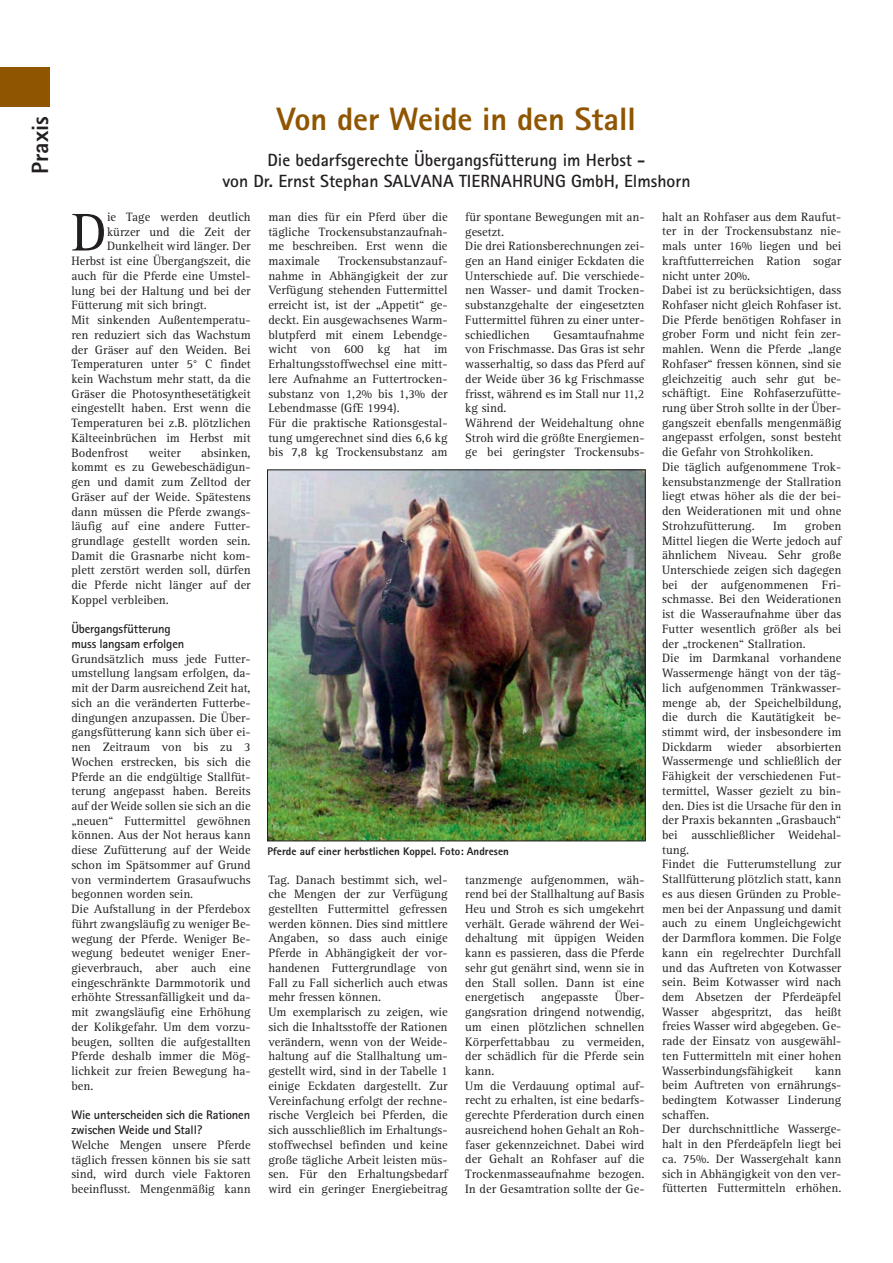
<style>
.page{position:relative;width:893px;height:1263px;background:#fff}
.page>*{position:absolute;margin:0;border:0;box-sizing:border-box;transform-origin:0 0}
.t1{font:54.9px "Rotis Serif";color:#231f20}
.t2{font:800 32.4px "Rotis Sans Serif";color:#8f5500}
.t3{font:800 23.55px "Rotis Sans Serif";color:#231f20}
.t4{font:700 17.7px/21.1px "Rotis Sans Serif";color:#231f20;text-align:center}
.t5{font:12.45px/14.7px "Rotis Serif";color:#231f20}
.t6{font:700 12.45px/14.7px "Rotis Sans Serif";letter-spacing:-.01em;color:#231f20}
.t7{font:800 11.1px "Rotis Sans Serif";color:#231f20}
</style>
<div class="page">
<div style="left:0;top:67px;width:49px;height:40px;background:#8f5500"></div>
<img style="left:269px;top:472px;width:374px;height:367px">
<div style="left:267px;top:470px;width:378px;height:371px;border:1px solid #231f20"></div>
<h3 class="t3" style="left:32px;top:174px;width:59px;rotate:-90deg">Praxis</h3>
<h2 class="t2" style="left:277px;top:108px;width:360px">Von der Weide in den Stall</h2>
<h3 class="t4" style="left:222px;top:151px;width:469px">Die bedarfsgerechte Übergangsfütterung im Herbst -<br>von Dr. Ernst Stephan SALVANA TIERNAHRUNG GmbH, Elmshorn</h3>
<h1 class="t1" style="left:71px;top:212px;width:37px">D</h1>
<p class="t5" style="left:107px;top:211px;width:145px">ie Tage werden deutlich</p>
<p class="t5" style="left:107px;top:225px;width:145px">kürzer und die Zeit der</p>
<p class="t5" style="left:107px;top:240px;width:145px">Dunkelheit wird länger. Der</p>
<p class="t5" style="left:71px;top:255px;width:181px">Herbst ist eine Übergangszeit, die</p>
<p class="t5" style="left:71px;top:270px;width:181px">auch für die Pferde eine Umstel-</p>
<p class="t5" style="left:71px;top:284px;width:181px">lung bei der Haltung und bei der</p>
<p class="t5" style="left:71px;top:299px;width:137px">Fütterung mit sich bringt.</p>
<p class="t5" style="left:71px;top:314px;width:181px">Mit sinkenden Außentemperatu-</p>
<p class="t5" style="left:71px;top:328px;width:181px">ren reduziert sich das Wachstum</p>
<p class="t5" style="left:71px;top:343px;width:181px">der Gräser auf den Weiden. Bei</p>
<p class="t5" style="left:71px;top:358px;width:181px">Temperaturen unter 5° C findet</p>
<p class="t5" style="left:71px;top:373px;width:181px">kein Wachstum mehr statt, da die</p>
<p class="t5" style="left:71px;top:387px;width:181px">Gräser die Photosynthesetätigkeit</p>
<p class="t5" style="left:71px;top:402px;width:181px">eingestellt haben. Erst wenn die</p>
<p class="t5" style="left:71px;top:417px;width:181px">Temperaturen bei z.B. plötzlichen</p>
<p class="t5" style="left:71px;top:432px;width:181px">Kälteeinbrüchen im Herbst mit</p>
<p class="t5" style="left:71px;top:446px;width:58px">Bodenfrost</p>
<p class="t5" style="left:149px;top:446px;width:34px">weiter</p>
<p class="t5" style="left:71px;top:446px;width:181px;text-align:justify;text-indent:130px">absinken, kommt es zu Gewebeschädigun&shy;gen und damit zum Zelltod der Gräser auf der Weide. Spätestens dann müssen die Pferde zwangs&shy;läufig auf eine andere Futter&shy;grundlage gestellt worden sein.<br>Damit die Grasnarbe nicht kom&shy;plett zerstört werden soll, dürfen die Pferde nicht länger auf der Koppel verbleiben.</p>
<p class="t6" style="left:71px;top:623px;width:114px">Übergangsfütterung muss langsam erfolgen</p>
<p class="t5" style="left:71px;top:652px;width:181px">Grundsätzlich muss jede Futter&shy;umstellung langsam erfolgen, da&shy;mit der Darm ausreichend Zeit hat, sich an die veränderten Futterbe&shy;dingungen anzupassen. Die Über&shy;gangsfütterung kann sich über ei&shy;nen Zeitraum von bis zu 3<br>Wochen erstrecken, bis sich die<br>Pferde an die endgültige Stallfüt&shy;terung angepasst haben. Bereits auf der Weide sollen sie sich an die „neuen“ Futtermittel gewöhnen können. Aus der Not heraus kann diese Zufütterung auf der Weide schon im Spätsommer auf Grund von vermindertem Grasaufwuchs begonnen worden sein.<br>Die Aufstallung in der Pferdebox führt zwangsläufig zu weniger Be&shy;wegung der Pferde. Weniger Be&shy;wegung bedeutet weniger Ener&shy;gieverbrauch, aber auch eine eingeschränkte Darmmotorik und erhöhte Stressanfälligkeit und da&shy;mit zwangsläufig eine Erhöhung der Kolikgefahr. Um dem vorzu&shy;beugen, sollten die aufgestallten<br>Pferde deshalb immer die Mög&shy;lichkeit zur freien Bewegung ha&shy;ben.</p>
<p class="t6" style="left:71px;top:1109px;width:180px">Wie unterscheiden sich die Rationen zwischen Weide und Stall?</p>
<p class="t5" style="left:71px;top:1138px;width:181px;text-align:justify">Welche Mengen unsere Pferde täglich fressen können bis sie satt sind, wird durch viele Faktoren beeinflusst. Mengenmäßig kann</p>
<p class="t5" style="left:268px;top:211px;width:181px;text-align:justify">man dies für ein Pferd über die tägliche Trockensubstanzaufnah&shy;me beschreiben. Erst wenn die maximale</p>
<p class="t5" style="left:268px;top:255px;width:181px;text-indent:70px">Trockensubstanzauf&shy;nahme in Abhängigkeit der zur<br>Verfügung stehenden Futtermittel erreicht ist, ist der „Appetit“ ge&shy;deckt. Ein ausgewachsenes Warm&shy;blutpferd mit einem Lebendge&shy;wicht von 600 kg hat im<br>Erhaltungsstoffwechsel eine mitt&shy;lere Aufnahme an Futtertrocken&shy;substanz von 1,2% bis 1,3% der<br>Lebendmasse (GfE 1994).<br>Für die praktische Rationsgestal&shy;tung umgerechnet sind dies 6,6 kg bis 7,8 kg Trockensubstanz am</p>
<p class="t5" style="left:465px;top:210px;width:181px">für spontane Bewegungen mit an&shy;gesetzt.<br>Die drei Rationsberechnungen zei&shy;gen an Hand einiger Eckdaten die<br>Unterschiede auf. Die verschiede&shy;nen Wasser- und damit Trocken&shy;substanzgehalte der eingesetzten<br>Futtermittel führen zu einer unter&shy;schiedlichen</p>
<p class="t5" style="left:465px;top:328px;width:181px;text-indent:88px">Gesamtaufnahme von Frischmasse. Das Gras ist sehr wasserhaltig, so dass das Pferd auf der Weide über 36 kg Frischmasse frisst, während es im Stall nur 11,2 kg sind.<br>Während der Weidehaltung ohne<br>Stroh wird die größte Energiemen&shy;ge bei geringster Trockensubs-</p>
<p class="t7" style="left:267px;top:847px;width:243px">Pferde auf einer herbstlichen Koppel. Foto: Andresen</p>
<p class="t5" style="left:268px;top:873px;width:181px">Tag. Danach bestimmt sich, wel&shy;che Mengen der zur Verfügung gestellten Futtermittel gefressen werden können. Dies sind mittlere<br>Angaben, so dass auch einige<br>Pferde in Abhängigkeit der vor&shy;handenen Futtergrundlage von<br>Fall zu Fall sicherlich auch etwas mehr fressen können.<br>Um exemplarisch zu zeigen, wie sich die Inhaltsstoffe der Rationen verändern, wenn von der Weide&shy;haltung auf die Stallhaltung um&shy;gestellt wird, sind in der Tabelle 1 einige Eckdaten dargestellt. Zur<br>Vereinfachung erfolgt der rechne&shy;rische Vergleich bei Pferden, die sich ausschließlich im Erhaltungs&shy;stoffwechsel befinden und keine große tägliche Arbeit leisten müs&shy;sen. Für den Erhaltungsbedarf wird ein geringer Energiebeitrag</p>
<p class="t5" style="left:465px;top:873px;width:181px;text-align:justify">tanzmenge aufgenommen, wäh&shy;rend bei der Stallhaltung auf Basis Heu und Stroh es sich umgekehrt verhält. Gerade während der Wei&shy;dehaltung mit üppigen Weiden kann es passieren, dass die Pferde sehr gut genährt sind, wenn sie in den Stall sollen. Dann ist eine energetisch</p>
<p class="t5" style="left:465px;top:991px;width:181px;text-indent:149px">Über&shy;gangsration dringend notwendig, um einen plötzlichen schnellen<br>Körperfettabbau zu vermeiden, der schädlich für die Pferde sein kann.<br>Um die Verdauung optimal auf&shy;recht zu erhalten, ist eine bedarfs&shy;gerechte Pferderation durch einen ausreichend hohen Gehalt an Roh&shy;faser gekennzeichnet. Dabei wird der Gehalt an Rohfaser auf die<br>Trockenmasseaufnahme bezogen.<br>In der Gesamtration sollte der Ge-</p>
<p class="t5" style="left:541px;top:991px;width:58px">angepasste</p>
<p class="t5" style="left:662px;top:210px;width:181px">halt an Rohfaser aus dem Raufut&shy;ter in der Trockensubstanz nie&shy;mals unter 16% liegen und bei kraftfutterreichen Ration sogar nicht unter 20%.<br>Dabei ist zu berücksichtigen, dass<br>Rohfaser nicht gleich Rohfaser ist.<br>Die Pferde benötigen Rohfaser in grober Form und nicht fein zer&shy;mahlen. Wenn die Pferde „lange<br>Rohfaser“ fressen können, sind sie gleichzeitig auch sehr gut be&shy;schäftigt. Eine Rohfaserzufütte&shy;rung über Stroh sollte in der Über&shy;gangszeit ebenfalls mengenmäßig angepasst erfolgen, sonst besteht die Gefahr von Strohkoliken.<br>Die täglich aufgenommene Trok&shy;kensubstanzmenge der Stallration liegt etwas höher als die der bei&shy;den Weiderationen mit und ohne<br>Strohzufütterung.</p>
<p class="t5" style="left:662px;top:519px;width:181px;text-indent:143px">groben<br>Mittel liegen die Werte jedoch auf ähnlichem Niveau. Sehr große<br>Unterschiede zeigen sich dagegen bei der aufgenommenen Fri&shy;schmasse. Bei den Weiderationen ist die Wasseraufnahme über das<br>Futter wesentlich größer als bei der „trockenen“ Stallration.<br>Die im Darmkanal vorhandene<br>Wassermenge hängt von der täg&shy;lich aufgenommen Tränkwasser&shy;menge ab, der Speichelbildung, die durch die Kautätigkeit be&shy;stimmt wird, der insbesondere im<br>Dickdarm wieder absorbierten<br>Wassermenge und schließlich der<br>Fähigkeit der verschiedenen Fut&shy;termittel, Wasser gezielt zu bin&shy;den. Dies ist die Ursache für den in der Praxis bekannten „Grasbauch“ bei ausschließlicher Weidehal&shy;tung.<br>Findet die Futterumstellung zur<br>Stallfütterung plötzlich statt, kann es aus diesen Gründen zu Proble&shy;men bei der Anpassung und damit auch zu einem Ungleichgewicht der Darmflora kommen. Die Folge kann ein regelrechter Durchfall und das Auftreten von Kotwasser sein. Beim Kotwasser wird nach dem Absetzen der Pferdeäpfel<br>Wasser abgespritzt, das heißt freies Wasser wird abgegeben. Ge&shy;rade der Einsatz von ausgewähl&shy;ten Futtermitteln mit einer hohen<br>Wasserbindungsfähigkeit</p>
<p class="t5" style="left:773px;top:519px;width:15px">Im</p>
<p class="t5" style="left:662px;top:1064px;width:181px;text-indent:153px">kann beim Auftreten von ernährungs&shy;bedingtem Kotwasser Linderung schaffen.<br>Der durchschnittliche Wasserge&shy;halt in den Pferdeäpfeln liegt bei ca. 75%. Der Wassergehalt kann sich in Abhängigkeit von den ver&shy;fütterten Futtermitteln erhöhen.</p>
</div>
